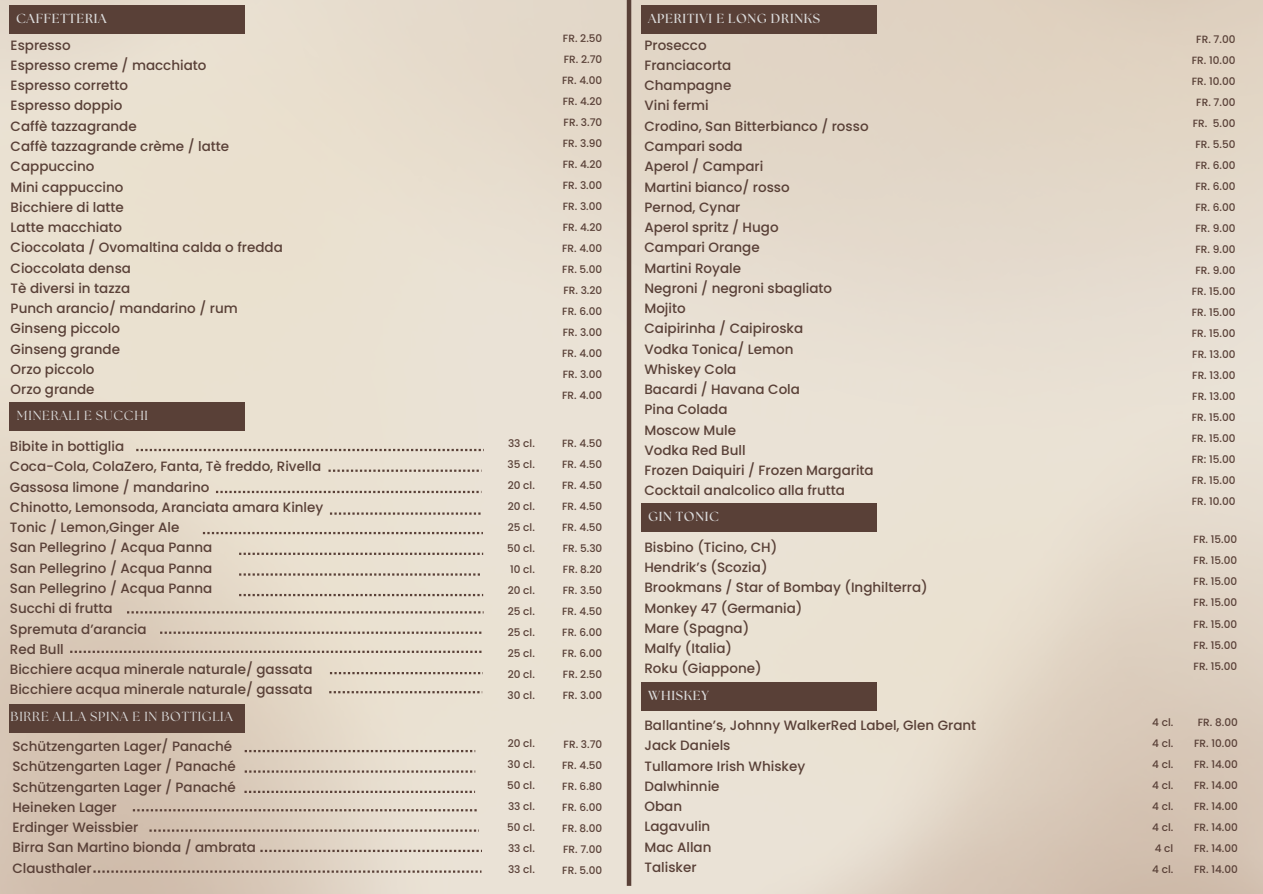
<style>
.page{position:relative;width:1263px;height:894px;background:#fff}
.page>*{position:absolute;margin:0;border:0;box-sizing:border-box;transform-origin:0 0}
.t1{font:500 13.5px/20.2px "Poppins";color:#594037}
.t2{font:700 13.05px "The Seasons";letter-spacing:.055em;color:#dbdbdb}
.t3{font:13.05px "The Seasons";letter-spacing:.055em;color:#dbdbdb}
.t4{font:500 10.5px/21px "Poppins";color:#594037;text-align:justify}
</style>
<div class="page">
<img style="left:0;top:0;width:1263px;height:893px">
<div style="left:10px;top:5px;width:235px;height:29px;background:#594037"></div>
<svg style="left:127px;top:611px;width:357px;height:2px"></svg>
<svg style="left:160px;top:631px;width:321px;height:2px"></svg>
<svg style="left:330px;top:671px;width:153px;height:3px"></svg>
<svg style="left:136px;top:449px;width:348px;height:2px"></svg>
<hr style="left:627px;top:0;width:4px;height:885px;background:#594037">
<div style="left:10px;top:402px;width:235px;height:28px;background:#594037"></div>
<svg style="left:70px;top:650px;width:411px;height:2px"></svg>
<svg style="left:239px;top:593px;width:244px;height:3px"></svg>
<svg style="left:239px;top:573px;width:241px;height:2px"></svg>
<svg style="left:239px;top:552px;width:244px;height:2px"></svg>
<svg style="left:203px;top:532px;width:280px;height:2px"></svg>
<svg style="left:216px;top:490px;width:266px;height:3px"></svg>
<svg style="left:328px;top:469px;width:154px;height:2px"></svg>
<svg style="left:330px;top:512px;width:151px;height:2px"></svg>
<svg style="left:260px;top:849px;width:222px;height:2px"></svg>
<svg style="left:93px;top:870px;width:388px;height:2px"></svg>
<svg style="left:149px;top:829px;width:330px;height:2px"></svg>
<svg style="left:133px;top:808px;width:344px;height:3px"></svg>
<svg style="left:244px;top:790px;width:231px;height:2px"></svg>
<svg style="left:245px;top:770px;width:230px;height:2px"></svg>
<svg style="left:245px;top:749px;width:230px;height:3px"></svg>
<div style="left:641px;top:5px;width:235px;height:29px;background:#594037"></div>
<div style="left:641px;top:503px;width:235px;height:28px;background:#594037"></div>
<div style="left:641px;top:681px;width:235px;height:29px;background:#594037"></div>
<div style="left:10px;top:704px;width:235px;height:28px;background:#594037"></div>
<svg style="left:329px;top:691px;width:154px;height:2px"></svg>
<p class="t2" style="left:16px;top:13px;width:92px">CAFFETTERIA</p>
<p class="t1" style="left:11px;top:35px;width:274px">Espresso<br>Espresso creme / macchiato<br>Espresso corretto<br>Espresso doppio<br>Caffè tazzagrande<br>Caffè tazzagrande crème / latte<br>Cappuccino<br>Mini cappuccino<br>Bicchiere di latte<br>Latte macchiato<br>Cioccolata / Ovomaltina calda o fredda<br>Cioccolata densa<br>Tè diversi in tazza<br>Punch arancio/ mandarino / rum<br>Ginseng piccolo<br>Ginseng grande<br>Orzo piccolo<br>Orzo grande</p>
<p class="t3" style="left:17px;top:409px;width:133px">MINERALI E SUCCHI</p>
<p class="t1" style="left:10px;top:436px;width:315px">Bibite in bottiglia<br>Coca-Cola, ColaZero, Fanta, Tè freddo, Rivella<br>Gassosa limone / mandarino<br>Chinotto, Lemonsoda, Aranciata amara Kinley<br>Tonic / Lemon,Ginger Ale<br>San Pellegrino / Acqua Panna<br>San Pellegrino / Acqua Panna<br>San Pellegrino / Acqua Panna<br>Succhi di frutta<br>Spremuta d’arancia<br>Red Bull<br>Bicchiere acqua minerale naturale/ gassata<br>Bicchiere acqua minerale naturale/ gassata</p>
<p class="t3" style="left:11px;top:710px;width:224px">BIRRE ALLA SPINA E IN BOTTIGLIA</p>
<p class="t4" style="left:507px;top:432px;width:29px">33 cl.<br>35 cl.<br>20 cl.<br>20 cl.<br>25 cl.<br>50 cl.<br>10 cl.<br>20 cl.<br>25 cl.<br>25 cl.<br>25 cl.<br>20 cl.<br>30 cl.</p>
<p class="t4" style="left:562px;top:28px;width:42px">FR. 2.50<br>FR. 2.70<br>FR. 4.00<br>FR. 4.20<br>FR. 3.70<br>FR. 3.90<br>FR. 4.20<br>FR. 3.00<br>FR. 3.00<br>FR. 4.20<br>FR. 4.00<br>FR. 5.00<br>FR. 3.20<br>FR. 6.00<br>FR. 3.00<br>FR. 4.00<br>FR. 3.00<br>FR. 4.00</p>
<p class="t4" style="left:562px;top:432px;width:42px">FR. 4.50<br>FR. 4.50<br>FR. 4.50<br>FR. 4.50<br>FR. 4.50<br>FR. 5.30<br>FR. 8.20<br>FR. 3.50<br>FR. 4.50<br>FR. 6.00<br>FR. 6.00<br>FR. 2.50<br>FR. 3.00</p>
<p class="t1" style="left:12px;top:736px;width:245px">Schützengarten Lager/ Panaché<br>Schützengarten Lager / Panaché<br>Schützengarten Lager / Panaché<br>Heineken Lager<br>Erdinger Weissbier<br>Birra San Martino bionda / ambrata<br>Clausthaler</p>
<p class="t4" style="left:507px;top:732px;width:29px">20 cl.<br>30 cl.<br>50 cl.<br>33 cl.<br>50 cl.<br>33 cl.<br>33 cl.</p>
<p class="t4" style="left:562px;top:733px;width:42px">FR. 3.70<br>FR. 4.50<br>FR. 6.80<br>FR. 6.00<br>FR. 8.00<br>FR. 7.00<br>FR. 5.00</p>
<p class="t2" style="left:648px;top:13px;width:174px">APERITIVI E LONG DRINKS</p>
<p class="t1" style="left:644px;top:35px;width:231px">Prosecco<br>Franciacorta<br>Champagne<br>Vini fermi<br>Crodino, San Bitterbianco / rosso<br>Campari soda<br>Aperol / Campari<br>Martini bianco/ rosso<br>Pernod, Cynar<br>Aperol spritz / Hugo<br>Campari Orange<br>Martini Royale<br>Negroni / negroni sbagliato<br>Mojito<br>Caipirinha / Caipiroska<br>Vodka Tonica/ Lemon<br>Whiskey Cola<br>Bacardi / Havana Cola<br>Pina Colada<br>Moscow Mule<br>Vodka Red Bull<br>Frozen Daiquiri / Frozen Margarita<br>Cocktail analcolico alla frutta</p>
<p class="t4" style="left:1192px;top:28px;width:45px;text-align:center">FR. 7.00<br>FR. 10.00<br>FR. 10.00<br>FR. 7.00<br>FR. 5.00<br>FR. 5.50<br>FR. 6.00<br>FR. 6.00<br>FR. 6.00<br>FR. 9.00<br>FR. 9.00<br>FR. 9.00<br>FR. 15.00<br>FR. 15.00<br>FR. 15.00<br>FR. 13.00<br>FR. 13.00<br>FR. 13.00<br>FR. 15.00<br>FR. 15.00<br>FR: 15.00<br>FR. 15.00<br>FR. 10.00</p>
<p class="t2" style="left:648px;top:511px;width:72px">GIN TONIC</p>
<p class="t1" style="left:644px;top:536px;width:285px">Bisbino (Ticino, CH)<br>Hendrik’s (Scozia)<br>Brookmans / Star of Bombay (Inghilterra)<br>Monkey 47 (Germania)<br>Mare (Spagna)<br>Malfy (Italia)<br>Roku (Giappone)</p>
<p class="t2" style="left:648px;top:689px;width:62px">WHISKEY</p>
<p class="t1" style="left:644px;top:715px;width:333px">Ballantine’s, Johnny WalkerRed Label, Glen Grant<br>Jack Daniels<br>Tullamore Irish Whiskey<br>Dalwhinnie<br>Oban<br>Lagavulin<br>Mac Allan<br>Talisker</p>
<p class="t4" style="left:1194px;top:529px;width:45px">FR. 15.00<br>FR. 15.00<br>FR. 15.00<br>FR. 15.00<br>FR. 15.00<br>FR. 15.00<br>FR. 15.00</p>
<p class="t4" style="left:1194px;top:711px;width:45px;text-align:center">FR. 8.00<br>FR. 10.00<br>FR. 14.00<br>FR. 14.00<br>FR. 14.00<br>FR. 14.00<br>FR. 14.00<br>FR. 14.00</p>
<p class="t4" style="left:1152px;top:711px;width:23px">4 cl.<br>4 cl.<br>4 cl.<br>4 cl.<br>4 cl.<br>4 cl.<br>4 cl 4 cl.</p>
</div>
